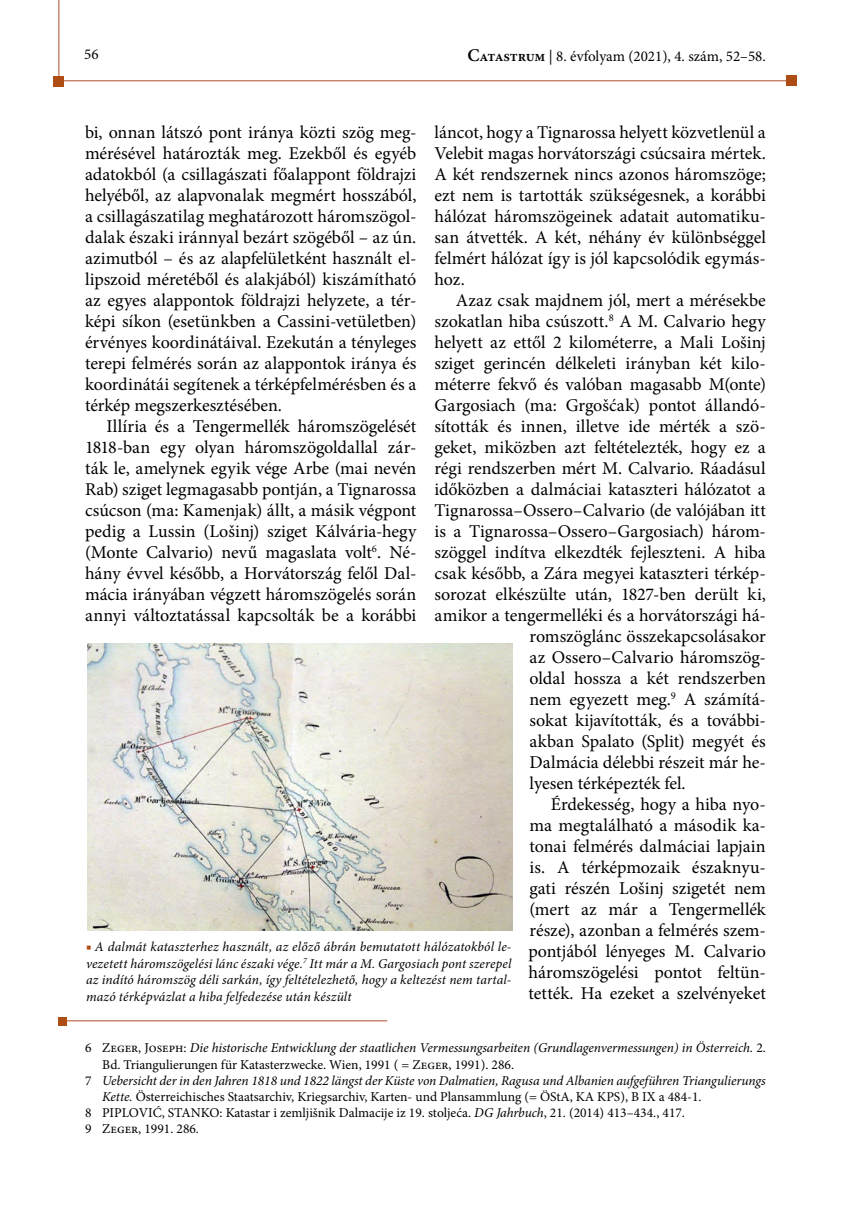
<style>
.page{position:relative;width:851px;height:1212px;background:#fff}
.page>*{position:absolute;margin:0;border:0;box-sizing:border-box;transform-origin:0 0}
.t1{font:18px/21px "Minion Pro";letter-spacing:-.005em;color:#000;text-align:justify}
.t2{font:15px "Minion Pro";color:#000}
.footnote_text{font:italic 13.5px/16.2px "Minion Pro";letter-spacing:-.005em;color:#000}
.képaláírás{font:italic 13.5px/16.5px "Minion Pro";letter-spacing:.01em;color:#000;text-align:justify}
.footnote_text-2{font:13.5px "Minion Pro";color:#000}
.s1{font-weight:600;font-size:18px}
.s2{font-weight:600}
.s3{color:#ae4e14}
.s4{font-style:normal}
.s5{font-style:italic}
</style>
<div class="page">
<hr style="left:57px;top:81px;width:734px;height:1px;background:#ae4f25">
<hr style="left:59px;top:0;width:1px;height:81px;background:#ae4f25">
<div style="left:786px;top:76px;width:10px;height:10px;background:#ae4e14"></div>
<div style="left:54px;top:76px;width:10px;height:10px;background:#ae4e14"></div>
<img style="left:87px;top:643px;width:425px;height:287px">
<hr style="left:58px;top:1020px;width:329px;height:1px;background:#ae4f25">
<div style="left:58px;top:1017px;width:9px;height:8px;background:#ae4e14"></div>
<p class="t2" style="left:84px;top:45px;width:16px">56</p>
<p class="t2" style="left:467px;top:46px;width:300px"><span class="s1">C</span><span class="s2">atastrum</span> | 8. évfolyam (2021), 4. szám, 52–58.</p>
<p class="t1" style="left:85px;top:122px;width:333px">bi, onnan látszó pont iránya közti szög meg&shy;mérésével határozták meg. Ezekből és egyéb adatokból (a csillagászati főalappont földrajzi helyéből, az alapvonalak megmért hosszából, a csillagászatilag meghatározott háromszögol&shy;dalak északi iránnyal bezárt szögéből – az ún. azimutból – és az alapfelületként használt el&shy;lipszoid méretéből és alakjából) kiszámítható az egyes alappontok földrajzi helyzete, a tér&shy;képi síkon (esetünkben a Cassini-vetületben) érvényes koordinátáival. Ezekután a tényleges terepi felmérés során az alappontok iránya és koordinátái segítenek a térképfelmérésben és a térkép megszerkesztésében.</p>
<p class="t1" style="left:85px;top:416px;width:333px;text-indent:21px">Illíria és a Tengermellék háromszögelését 1818-ban egy olyan háromszögoldallal zár&shy;ták le, amelynek egyik vége Arbe (mai nevén Rab) sziget legmagasabb pontján, a Tignarossa csúcson (ma: Kamenjak) állt, a másik végpont pedig a Lussin (Lošinj) sziget Kálvária-hegy (Monte Calvario) nevű magaslata volt<sup>6</sup>. Né&shy;hány évvel később, a Horvátország felől Dal&shy;mácia irányában végzett háromszögelés során annyi változtatással kapcsolták be a korábbi</p>
<p class="t1" style="left:434px;top:122px;width:333px">láncot, hogy a Tignarossa helyett közvetlenül a Velebit magas horvátországi csúcsaira mértek.<br>A két rendszernek nincs azonos háromszöge; ezt nem is tartották szükségesnek, a korábbi hálózat háromszögeinek adatait automatiku&shy;san átvették. A két, néhány év különbséggel felmért hálózat így is jól kapcsolódik egymás&shy;hoz.<sup>7</sup></p>
<p class="t1" style="left:455px;top:290px;width:311px">Azaz csak majdnem jól, mert a mérésekbe</p>
<p class="t1" style="left:434px;top:311px;width:333px">szokatlan hiba csúszott.<sup>8</sup> A M. Calvario hegy</p>
<p class="t1" style="left:434px;top:332px;width:333px">helyett az ettől 2 kilométerre, a Mali Lošinj</p>
<p class="t1" style="left:434px;top:353px;width:333px">sziget gerincén délkeleti irányban két kilo-</p>
<p class="t1" style="left:434px;top:374px;width:333px">méterre fekvő és valóban magasabb M(onte)</p>
<p class="t1" style="left:434px;top:395px;width:333px">Gargosiach (ma: Grgošćak) pontot állandó-</p>
<p class="t1" style="left:434px;top:416px;width:333px">sították és innen, illetve ide mérték a szö-</p>
<p class="t1" style="left:434px;top:437px;width:333px">geket, miközben azt feltételezték, hogy ez a</p>
<p class="t1" style="left:434px;top:458px;width:333px">régi rendszerben mért M. Calvario. Ráadásul</p>
<p class="t1" style="left:434px;top:479px;width:333px">időközben a dalmáciai kataszteri hálózatot a</p>
<p class="t1" style="left:434px;top:500px;width:333px">Tignarossa–Ossero–Calvario (de valójában itt</p>
<p class="t1" style="left:434px;top:521px;width:333px">is a Tignarossa–Ossero–Gargosiach) három-</p>
<p class="t1" style="left:434px;top:542px;width:333px">szöggel indítva elkezdték fejleszteni. A hiba</p>
<p class="t1" style="left:434px;top:563px;width:333px">csak később, a Zára megyei kataszteri térkép-</p>
<p class="t1" style="left:434px;top:584px;width:333px">sorozat elkészülte után, 1827-ben derült ki,</p>
<p class="t1" style="left:434px;top:605px;width:333px">amikor a tengermelléki és a horvátországi há-</p>
<p class="t1" style="left:529px;top:626px;width:238px">romszöglánc összekapcsolásakor</p>
<p class="t1" style="left:529px;top:647px;width:238px">az Ossero–Calvario háromszög-</p>
<p class="t1" style="left:529px;top:668px;width:238px">oldal hossza a két rendszerben</p>
<p class="t1" style="left:529px;top:689px;width:238px">nem egyezett meg.<sup>9</sup> A számítá-</p>
<p class="t1" style="left:529px;top:710px;width:238px">sokat kijavították, és a további-</p>
<p class="t1" style="left:529px;top:731px;width:238px">akban Spalato (Split) megyét és</p>
<p class="t1" style="left:529px;top:752px;width:238px">Dalmácia délebbi részeit már he-</p>
<p class="t1" style="left:529px;top:773px;width:158px">lyesen térképezték fel.</p>
<p class="t1" style="left:528px;top:794px;width:239px;text-indent:22px">Érdekesség, hogy a hiba nyo&shy;ma megtalálható a második ka&shy;tonai felmérés dalmáciai lapjain is. A térképmozaik északnyu&shy;gati részén Lošinj szigetét nem (mert az már a Tengermellék része), azonban a felmérés szem&shy;pontjából lényeges M. Calvario háromszögelési pontot feltün&shy;tették. Ha ezeket a szelvényeket</p>
<p class="képaláírás" style="left:86px;top:939px;width:427px"><span class="s3">■</span> A dalmát kataszterhez használt, az előző ábrán bemutatott hálózatokból le&shy;vezetett háromszögelési lánc északi vége.<sup>7</sup> Itt már a M. Gargosiach pont szerepel az indító háromszög déli sarkán, így feltételezhető, hogy a keltezést nem tartal&shy;mazó térképvázlat a hiba felfedezése után készült</p>
<p class="footnote_text" style="left:102px;top:1040px;width:665px;text-indent:-17px"><span class="s4">6 Zeger, Joseph:</span> Die historische Entwicklung der staatlichen Vermessungsarbeiten (Grundlagenvermessungen) in Österreich<span class="s4">. 2.<br>Bd. Triangulierungen für Katasterzwecke. Wien, 1991 ( = Zeger, 1991). 286.</span></p>
<p class="footnote_text" style="left:102px;top:1072px;width:665px;text-indent:-17px"><span class="s4">7</span> Uebersicht der in den Jahren 1818 und 1822 längst der Küste von Dalmatien, Ragusa und Albanien aufgeführen Triangulierungs<br>Kette. <span class="s4">Österreichisches Staatsarchiv, Kriegsarchiv, Karten- und Plansammlung (= ÖStA, KA KPS), B IX a 484-1.</span></p>
<p class="footnote_text-2" style="left:85px;top:1104px;width:601px">8 PIPLOVIĆ, STANKO: Katastar i zemljišnik Dalmacije iz 19. stoljeća. <span class="s5">DG Jahrbuch</span>, 21. (2014) 413–434., 417.</p>
<p class="footnote_text-2" style="left:85px;top:1120px;width:115px">9 Zeger, 1991. 286.</p>
</div>
